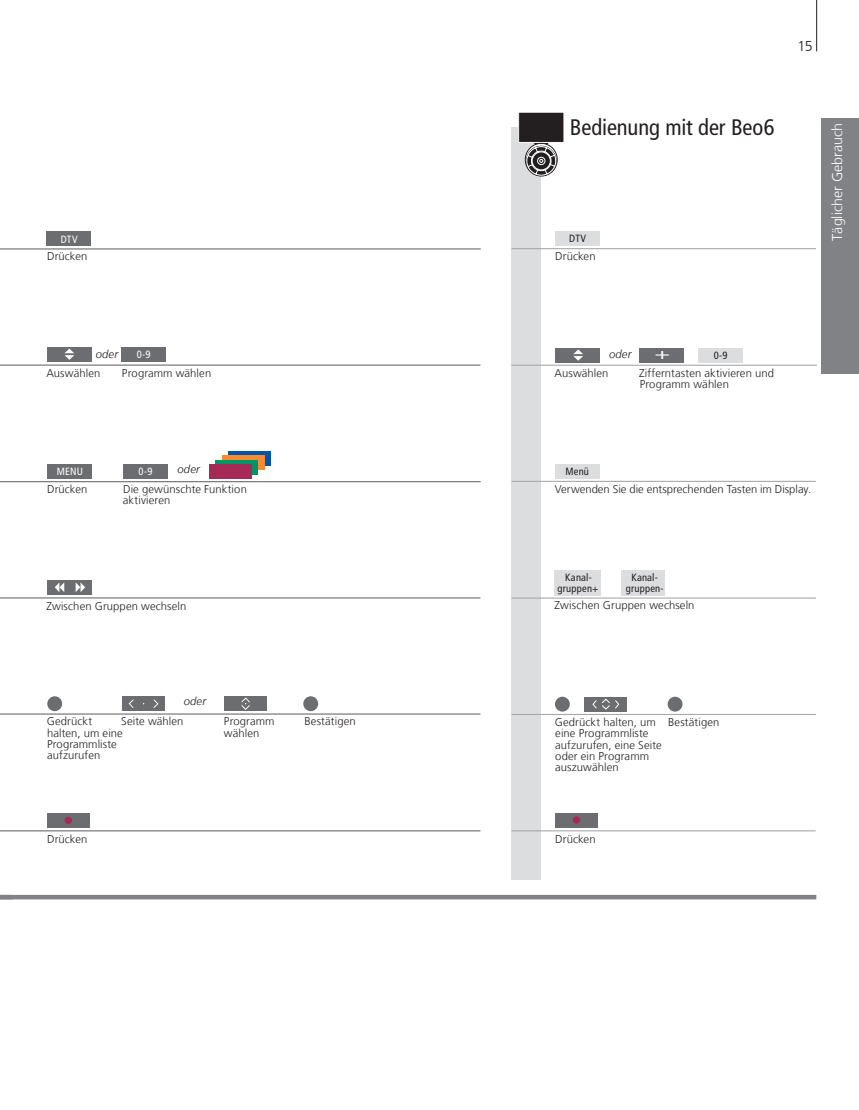
<style>
.page{position:relative;width:859px;height:1110px;background:#fff}
.page>*{position:absolute;margin:0;border:0;box-sizing:border-box;transform-origin:0 0}
.t1{font:condensed 22.5px "Frutiger LT Com";letter-spacing:-.005em;color:#231f20}
.t2{font:condensed 15.75px "Frutiger LT Com";color:#fff;scale:1.67 1}
.t3{font:300 14.25px "Frutiger LT Com";color:#fff}
.t4{font:300 14.25px "Frutiger LT Com";color:#231f20}
.t5{font:300 11.25px/11.2px "Frutiger LT Com";letter-spacing:.01em;color:#231f20}
.t6{font:italic 300 11.25px "Frutiger LT Com";letter-spacing:.015em;color:#231f20}
.t7{font:condensed 10.5px/10.5px "Frutiger LT Com";letter-spacing:.02em;color:#231f20;text-align:center}
.t8{font:condensed 10.5px "Frutiger LT Com";letter-spacing:.02em;color:#fff}
</style>
<div class="page">
<div style="left:511px;top:128px;width:30px;height:752px;background:#dcdddf"></div>
<div style="left:519px;top:112px;width:45px;height:30px;background:#231f20"></div>
<div style="left:518px;top:112px;width:46px;height:31px;border:1px solid #fff"></div>
<div style="left:525px;top:143px;width:32px;height:33px;border:1px solid #231f20;border-radius:50%"></div>
<div style="left:526px;top:146px;width:30px;height:30px;border:1px solid #231f20;border-radius:50%"></div>
<svg style="left:526px;top:141px;width:30px;height:34px"></svg>
<hr style="left:0;top:895px;width:816px;height:4px;background:#808285">
<div style="left:821px;top:119px;width:38px;height:255px;background:#808285"></div>
<hr style="left:0;top:830px;width:480px;height:1px;background:#6c6d70">
<hr style="left:0;top:364px;width:480px;height:2px;background:#6c6d70">
<hr style="left:0;top:481px;width:481px;height:1px;background:#6c6d70">
<hr style="left:0;top:597px;width:480px;height:1px;background:#6c6d70">
<hr style="left:0;top:713px;width:480px;height:1px;background:#6c6d70">
<hr style="left:0;top:248px;width:481px;height:1px;background:#6c6d70">
<div style="left:121px;top:347px;width:45px;height:15px;background:#6c6d70"></div>
<div style="left:47px;top:231px;width:44px;height:15px;background:#6c6d70"></div>
<div style="left:47px;top:347px;width:44px;height:15px;background:#6c6d70"></div>
<svg style="left:64px;top:349px;width:10px;height:11px"></svg>
<div style="left:48px;top:464px;width:44px;height:15px;background:#6c6d70"></div>
<div style="left:123px;top:464px;width:45px;height:15px;background:#6c6d70"></div>
<div style="left:229px;top:451px;width:42px;height:15px;background:#0154a6"></div>
<div style="left:222px;top:455px;width:43px;height:15px;background:#f58b32"></div>
<div style="left:215px;top:460px;width:43px;height:15px;background:#019464"></div>
<div style="left:209px;top:464px;width:42px;height:15px;background:#a52a56"></div>
<div style="left:47px;top:580px;width:45px;height:15px;background:#6c6d70"></div>
<svg style="left:55px;top:582px;width:9px;height:10px"></svg>
<svg style="left:76px;top:582px;width:9px;height:10px"></svg>
<div style="left:47px;top:813px;width:43px;height:15px;background:#6c6d70"></div>
<div style="left:65px;top:817px;width:7px;height:7px;background:#a52a56;border-radius:50%"></div>
<div style="left:555px;top:231px;width:45px;height:15px;background:#dcdddf"></div>
<div style="left:639px;top:348px;width:45px;height:15px;background:#6c6d70"></div>
<div style="left:698px;top:348px;width:45px;height:15px;background:#dcdddf"></div>
<div style="left:556px;top:348px;width:44px;height:15px;background:#6c6d70"></div>
<svg style="left:573px;top:349px;width:10px;height:12px"></svg>
<div style="left:555px;top:464px;width:45px;height:15px;background:#dcdddf"></div>
<div style="left:554px;top:570px;width:46px;height:25px;background:#dcdddf"></div>
<div style="left:622px;top:570px;width:43px;height:25px;background:#dcdddf"></div>
<div style="left:585px;top:697px;width:42px;height:14px;background:#6c6d70"></div>
<svg style="left:592px;top:698px;width:28px;height:12px"></svg>
<hr style="left:512px;top:714px;width:304px;height:1px;background:#a8a9ad">
<hr style="left:512px;top:481px;width:304px;height:1px;background:#a8a9ad">
<hr style="left:512px;top:248px;width:304px;height:1px;background:#a8a9ad">
<hr style="left:512px;top:830px;width:304px;height:1px;background:#a8a9ad">
<hr style="left:511px;top:365px;width:306px;height:1px;background:#a8a9ad">
<hr style="left:512px;top:597px;width:304px;height:2px;background:#a8a9ad">
<div style="left:47px;top:696px;width:15px;height:15px;background:#6c6d70;border-radius:50%"></div>
<div style="left:303px;top:696px;width:15px;height:15px;background:#6c6d70;border-radius:50%"></div>
<div style="left:555px;top:697px;width:15px;height:14px;background:#6c6d70;border-radius:50%"></div>
<div style="left:668px;top:697px;width:14px;height:14px;background:#6c6d70;border-radius:50%"></div>
<div style="left:122px;top:696px;width:43px;height:15px;background:#6c6d70"></div>
<svg style="left:153px;top:700px;width:6px;height:8px"></svg>
<svg style="left:129px;top:700px;width:5px;height:8px"></svg>
<div style="left:224px;top:696px;width:43px;height:15px;background:#6c6d70"></div>
<svg style="left:242px;top:697px;width:8px;height:13px"></svg>
<div style="left:555px;top:813px;width:43px;height:15px;background:#6c6d70"></div>
<div style="left:573px;top:816px;width:7px;height:8px;background:#a52a56;border-radius:50%"></div>
<hr style="left:816px;top:0;width:1px;height:51px;background:#231f20">
<p class="t8" style="left:61px;top:233px;width:18px">DTV</p>
<p class="t5" style="left:47px;top:250px;width:42px">Drücken</p>
<p class="t4" style="left:798px;top:38px;width:16px">15</p>
<h1 class="t1" style="left:570px;top:114px;width:206px">Bedienung mit der Beo6</h1>
<p class="t7" style="left:569px;top:233px;width:18px">DTV</p>
<p class="t5" style="left:555px;top:251px;width:42px">Drücken</p>
<p class="t3" style="left:829px;top:241px;width:119px;rotate:-90deg">Täglicher Gebrauch</p>
<p class="t6" style="left:96px;top:347px;width:24px">oder</p>
<p class="t6" style="left:609px;top:348px;width:24px">oder</p>
<p class="t8" style="left:137px;top:348px;width:15px">0-9</p>
<h2 class="t2" style="left:654px;top:344px;width:11px">+</h2>
<p class="t7" style="left:714px;top:350px;width:15px">0-9</p>
<p class="t5" style="left:46px;top:367px;width:56px">Auswählen</p>
<p class="t5" style="left:122px;top:367px;width:91px">Programm wählen</p>
<p class="t5" style="left:554px;top:367px;width:56px">Auswählen</p>
<p class="t5" style="left:639px;top:367px;width:136px">Zifferntasten aktivieren und<br>Programm wählen</p>
<p class="t8" style="left:57px;top:465px;width:28px">MENU</p>
<p class="t8" style="left:139px;top:465px;width:15px">0-9</p>
<p class="t6" style="left:177px;top:462px;width:24px">oder</p>
<p class="t7" style="left:565px;top:466px;width:25px">Menü</p>
<p class="t5" style="left:47px;top:483px;width:42px">Drücken</p>
<p class="t5" style="left:123px;top:483px;width:125px">Die gewünschte Funktion aktivieren</p>
<p class="t5" style="left:555px;top:483px;width:258px">Verwenden Sie die entsprechenden Tasten im Display.</p>
<p class="t7" style="left:558px;top:572px;width:42px">Kanal&shy;gruppen+</p>
<p class="t7" style="left:626px;top:572px;width:39px">Kanal&shy;gruppen-</p>
<p class="t5" style="left:46px;top:600px;width:141px">Zwischen Gruppen wechseln</p>
<p class="t5" style="left:555px;top:600px;width:141px">Zwischen Gruppen wechseln</p>
<p class="t6" style="left:184px;top:694px;width:24px">oder</p>
<p class="t5" style="left:47px;top:716px;width:78px">Gedrückt halten, um eine<br>Programmliste aufzurufen</p>
<p class="t5" style="left:121px;top:716px;width:64px">Seite wählen</p>
<p class="t5" style="left:224px;top:716px;width:52px">Programm wählen</p>
<p class="t5" style="left:304px;top:716px;width:53px">Bestätigen</p>
<p class="t5" style="left:555px;top:717px;width:108px">Gedrückt halten, um eine Programmliste aufzurufen, eine Seite oder ein Programm auszuwählen</p>
<p class="t5" style="left:668px;top:717px;width:53px">Bestätigen</p>
<p class="t5" style="left:47px;top:833px;width:42px">Drücken</p>
<p class="t5" style="left:555px;top:833px;width:42px">Drücken</p>
</div>
